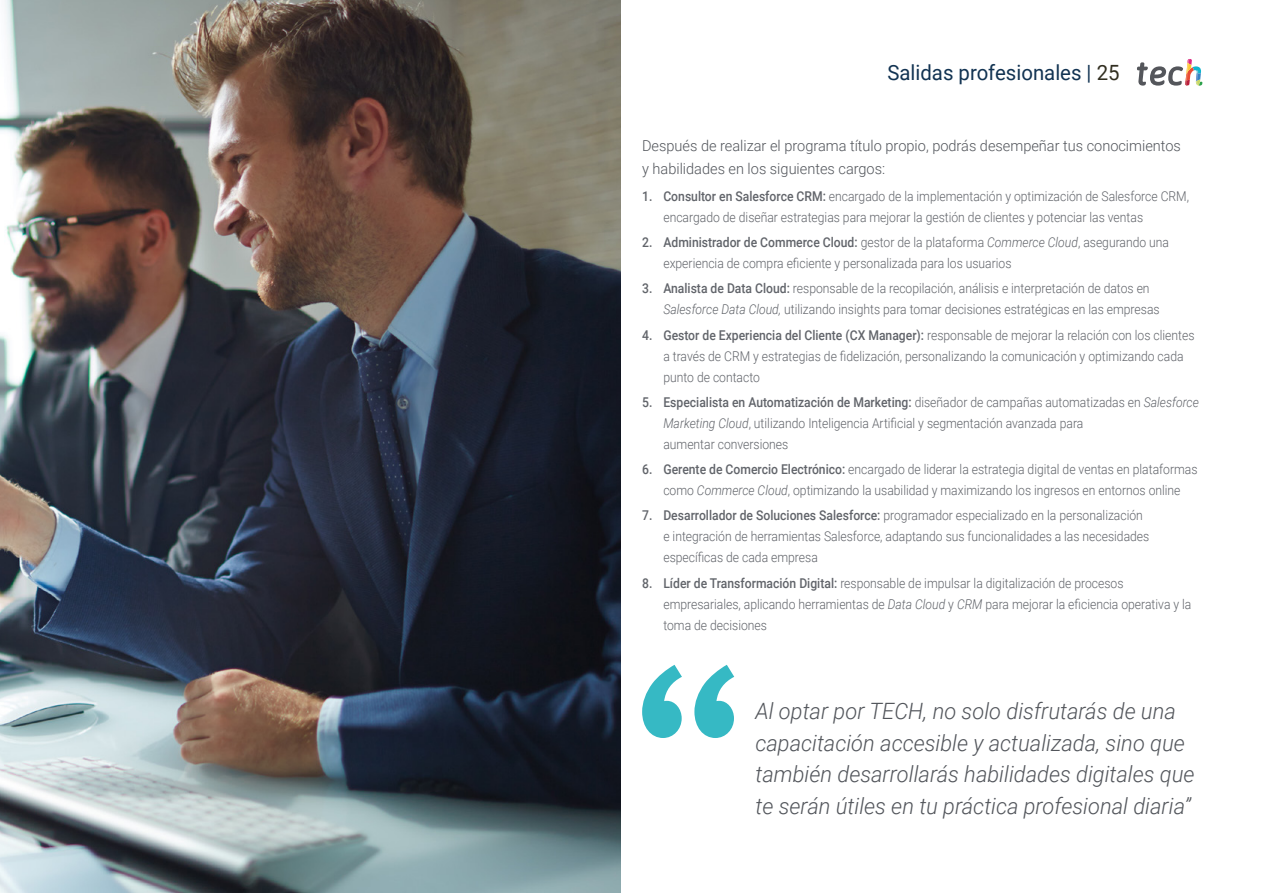
<style>
.page{position:relative;width:1263px;height:893px;background:#fff}
.page>*{position:absolute;margin:0;border:0;box-sizing:border-box;transform-origin:0 0}
.t1{font:italic 300 22.5px/31.5px "Roboto";color:#52555b}
.t2{font:21px "Roboto";color:#123352}
.t3{font:300 15px/22.5px "Roboto";color:#52555b}
.t4{font:300 13.5px/21px "Roboto";color:#61646a;scale:.9 1}
.s1{color:#312e20}
.s2{font-weight:500}
.s3{font-style:italic}
</style>
<div class="page">
<img style="left:0;top:0;width:621px;height:893px">
<svg style="left:642px;top:665px;width:92px;height:73px"></svg>
<svg style="left:1137px;top:59px;width:65px;height:27px"></svg>
<h2 class="t2" style="left:887px;top:57px;width:234px">Salidas profesionales | <span class="s1">25</span></h2>
<p class="t3" style="left:642px;top:134px;width:540px">Después de realizar el programa título propio, podrás desempeñar tus conocimientos y habilidades en los siguientes cargos:</p>
<p class="t4" style="left:663px;top:185px;width:586px;text-indent:-21px"><span class="s2">1. Consultor en Salesforce CRM:</span> encargado de la implementación y optimización de Salesforce CRM, encargado de diseñar estrategias para mejorar la gestión de clientes y potenciar las ventas</p>
<p class="t4" style="left:663px;top:231px;width:563px;text-indent:-21px"><span class="s2">2. Administrador de Commerce Cloud:</span> gestor de la plataforma <span class="s3">Commerce Cloud</span>, asegurando una experiencia de compra eficiente y personalizada para los usuarios</p>
<p class="t4" style="left:663px;top:278px;width:553px;text-indent:-21px"><span class="s2">3. Analista de Data Cloud:</span> responsable de la recopilación, análisis e interpretación de datos en<br><span class="s3">Salesforce Data Cloud,</span> utilizando insights para tomar decisiones estratégicas en las empresas</p>
<p class="t4" style="left:663px;top:324px;width:592px;text-indent:-21px"><span class="s2">4. Gestor de Experiencia del Cliente (CX Manager):</span> responsable de mejorar la relación con los clientes a través de CRM y estrategias de fidelización, personalizando la comunicación y optimizando cada punto de contacto</p>
<p class="t4" style="left:663px;top:391px;width:596px;text-indent:-21px"><span class="s2">5. Especialista en Automatización de Marketing:</span> diseñador de campañas automatizadas en <span class="s3">Salesforce<br>Marketing Cloud</span>, utilizando Inteligencia Artificial y segmentación avanzada para<br>aumentar conversiones</p>
<p class="t4" style="left:642px;top:458px;width:619px;text-align:center"><span class="s2">6. Gerente de Comercio Electrónico:</span> encargado de liderar la estrategia digital de ventas en plataformas como <span class="s3">Commerce Cloud</span>, optimizando la usabilidad y maximizando los ingresos en entornos online</p>
<p class="t4" style="left:663px;top:505px;width:541px;text-indent:-21px"><span class="s2">7. Desarrollador de Soluciones Salesforce:</span> programador especializado en la personalización e integración de herramientas Salesforce, adaptando sus funcionalidades a las necesidades específicas de cada empresa</p>
<p class="t4" style="left:663px;top:572px;width:588px;text-indent:-21px"><span class="s2">8. Líder de Transformación Digital:</span> responsable de impulsar la digitalización de procesos empresariales, aplicando herramientas de <span class="s3">Data Cloud</span> y <span class="s3">CRM</span> para mejorar la eficiencia operativa y la toma de decisiones</p>
<h1 class="t1" style="left:755px;top:695px;width:441px">Al optar por TECH, no solo disfrutarás de una capacitación accesible y actualizada, sino que también desarrollarás habilidades digitales que te serán útiles en tu práctica profesional diaria”</h1>
</div>
